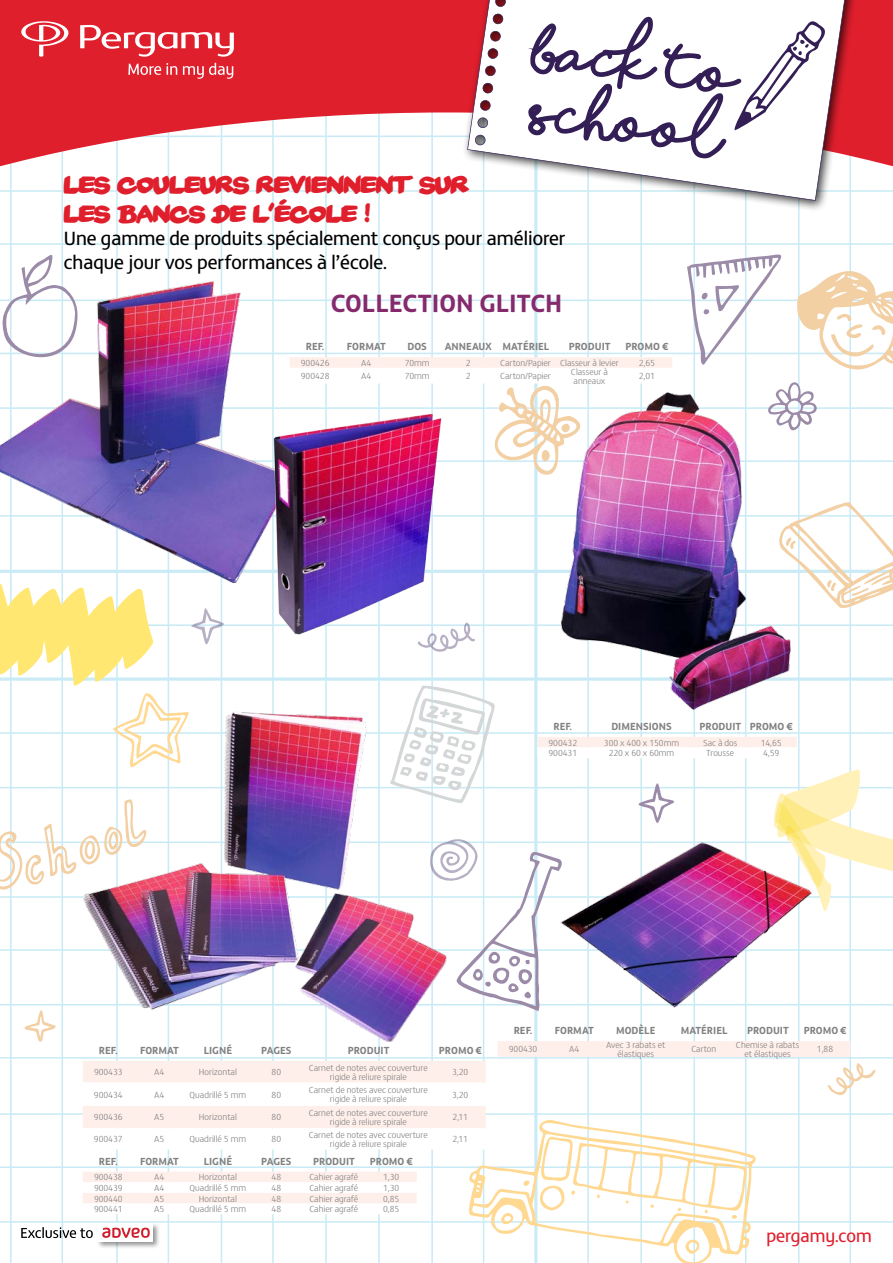
<style>
.page{position:relative;width:893px;height:1263px;background:#fff}
.page>*{position:absolute;margin:0;border:0;box-sizing:border-box;transform-origin:0 0}
.t1{font:700 51px/61.2px "Shorelines Script";color:#331e56}
.t2{font:700 25.5px "FS Matthew";color:#852a6c}
.t3{font:24px/28.8px "Yard Sale";color:#e01f2d}
.t4{font:19.5px/23.4px "FS Matthew";color:#000}
.t5{font:18px "FS Matthew";color:#e01f2d}
.t6{font:700 10.5px "FS Matthew";color:#818181}
.t7{font:300 9px/9px "FS Matthew";color:#818181;text-align:center}
</style>
<div class="page">
<svg style="left:0;top:170px;width:893px;height:330px"></svg>
<svg style="left:0;top:0;width:893px;height:170px;fill:#e01f2d"></svg>
<svg style="left:128px;top:63px;width:105px;height:16px;background:#e6505b"></svg>
<svg style="left:80px;top:25px;width:154px;height:32px"></svg>
<svg style="left:20px;top:21px;width:49px;height:36px"></svg>
<div style="left:461px;top:0;width:402px;height:212px;background:#000;opacity:.75"></div>
<svg style="left:467px;top:0;width:385px;height:201px"></svg>
<svg style="left:527px;top:16px;width:300px;height:144px"></svg>
<img style="left:0;top:278px;width:301px;height:222px">
<img style="left:548px;top:389px;width:249px;height:111px">
<img style="left:267px;top:412px;width:179px;height:88px">
<img style="left:290px;top:357px;width:382px;height:121px">
<svg style="left:2px;top:253px;width:77px;height:112px"></svg>
<svg style="left:687px;top:254px;width:206px;height:176px"></svg>
<img style="left:0;top:500px;width:893px;height:763px">
<h1 class="t1" style="left:537px;top:30px;width:208px;rotate:8deg">BACK TO<br>SCHOOL</h1>
<h3 class="t3" style="left:64px;top:169px;width:406px">LES COULEURS REVIENNENT SUR<br>LES BANCS DE L’ÉCOLE !</h3>
<h3 class="t4" style="left:64px;top:225px;width:503px">Une gamme de produits spécialement conçus pour améliorer chaque jour vos performances à l’école.</h3>
<h2 class="t2" style="left:331px;top:282px;width:233px">COLLECTION GLITCH</h2>
<p class="t6" style="left:306px;top:338px;width:20px">REF.</p>
<p class="t6" style="left:347px;top:338px;width:40px">FORMAT</p>
<p class="t6" style="left:407px;top:338px;width:21px">DOS</p>
<p class="t6" style="left:445px;top:338px;width:106px">ANNEAUX MATÉRIEL</p>
<p class="t6" style="left:569px;top:338px;width:43px">PRODUIT</p>
<p class="t6" style="left:625px;top:338px;width:44px">PROMO €</p>
<p class="t7" style="left:301px;top:358px;width:30px">900426</p>
<p class="t7" style="left:361px;top:358px;width:12px">A4</p>
<p class="t7" style="left:405px;top:358px;width:26px">70mm</p>
<p class="t7" style="left:466px;top:358px;width:6px">2</p>
<p class="t7" style="left:500px;top:358px;width:120px">Carton/Papier Classeur à levier</p>
<p class="t7" style="left:639px;top:358px;width:18px">2,65</p>
<p class="t7" style="left:301px;top:371px;width:30px">900428</p>
<p class="t7" style="left:361px;top:371px;width:12px">A4</p>
<p class="t7" style="left:405px;top:371px;width:26px">70mm</p>
<p class="t7" style="left:466px;top:371px;width:6px">2</p>
<p class="t7" style="left:500px;top:371px;width:52px">Carton/Papier</p>
<p class="t7" style="left:571px;top:366px;width:38px;text-align:left">Classeur à anneaux</p>
<p class="t7" style="left:639px;top:371px;width:18px">2,01</p>
<p class="t6" style="left:553px;top:718px;width:20px">REF.</p>
<p class="t6" style="left:611px;top:718px;width:62px">DIMENSIONS</p>
<p class="t6" style="left:700px;top:718px;width:94px">PRODUIT PROMO €</p>
<p class="t7" style="left:548px;top:737px;width:30px">900432</p>
<p class="t7" style="left:604px;top:737px;width:77px">300 x 400 x 150mm</p>
<p class="t7" style="left:703px;top:737px;width:36px">Sac à dos</p>
<p class="t7" style="left:761px;top:737px;width:22px">14,65</p>
<p class="t7" style="left:548px;top:748px;width:30px">900431</p>
<p class="t7" style="left:609px;top:748px;width:67px">220 x 60 x 60mm</p>
<p class="t7" style="left:706px;top:748px;width:29px">Trousse</p>
<p class="t7" style="left:763px;top:748px;width:18px">4,59</p>
<p class="t6" style="left:99px;top:1042px;width:20px">REF.</p>
<p class="t6" style="left:140px;top:1042px;width:40px">FORMAT</p>
<p class="t6" style="left:204px;top:1042px;width:30px">LIGNÉ</p>
<p class="t6" style="left:261px;top:1042px;width:32px">PAGES</p>
<p class="t6" style="left:348px;top:1042px;width:43px">PRODUIT</p>
<p class="t6" style="left:439px;top:1042px;width:44px">PROMO €</p>
<p class="t7" style="left:94px;top:1067px;width:30px">900433</p>
<p class="t7" style="left:154px;top:1067px;width:12px">A4</p>
<p class="t7" style="left:199px;top:1067px;width:40px">Horizontal</p>
<p class="t7" style="left:272px;top:1067px;width:11px">80</p>
<p class="t7" style="left:309px;top:1062px;width:120px">Carnet de notes avec couverture rigide à reliure spirale</p>
<p class="t7" style="left:452px;top:1067px;width:18px">3,20</p>
<p class="t7" style="left:94px;top:1089px;width:30px">900434</p>
<p class="t7" style="left:154px;top:1089px;width:12px">A4</p>
<p class="t7" style="left:190px;top:1089px;width:58px">Quadrillé 5 mm</p>
<p class="t7" style="left:272px;top:1089px;width:11px">80</p>
<p class="t7" style="left:309px;top:1085px;width:120px">Carnet de notes avec couverture rigide à reliure spirale</p>
<p class="t7" style="left:452px;top:1089px;width:18px">3,20</p>
<p class="t7" style="left:94px;top:1112px;width:30px">900436</p>
<p class="t7" style="left:154px;top:1112px;width:12px">A5</p>
<p class="t7" style="left:199px;top:1112px;width:40px">Horizontal</p>
<p class="t7" style="left:272px;top:1112px;width:11px">80</p>
<p class="t7" style="left:309px;top:1108px;width:120px">Carnet de notes avec couverture rigide à reliure spirale</p>
<p class="t7" style="left:453px;top:1112px;width:17px">2,11</p>
<p class="t7" style="left:94px;top:1134px;width:30px">900437</p>
<p class="t7" style="left:154px;top:1134px;width:12px">A5</p>
<p class="t7" style="left:190px;top:1134px;width:58px">Quadrillé 5 mm</p>
<p class="t7" style="left:272px;top:1134px;width:11px">80</p>
<p class="t7" style="left:309px;top:1129px;width:120px">Carnet de notes avec couverture rigide à reliure spirale</p>
<p class="t7" style="left:453px;top:1134px;width:17px">2,11</p>
<p class="t6" style="left:99px;top:1153px;width:20px">REF.</p>
<p class="t6" style="left:140px;top:1153px;width:40px">FORMAT</p>
<p class="t6" style="left:204px;top:1153px;width:30px">LIGNÉ</p>
<p class="t6" style="left:261px;top:1153px;width:32px">PAGES</p>
<p class="t6" style="left:313px;top:1153px;width:43px">PRODUIT</p>
<p class="t6" style="left:370px;top:1153px;width:44px">PROMO €</p>
<p class="t7" style="left:94px;top:1172px;width:30px">900438</p>
<p class="t7" style="left:154px;top:1172px;width:12px">A4</p>
<p class="t7" style="left:199px;top:1172px;width:40px">Horizontal</p>
<p class="t7" style="left:272px;top:1172px;width:11px">48</p>
<p class="t7" style="left:309px;top:1172px;width:50px">Cahier agrafé</p>
<p class="t7" style="left:383px;top:1172px;width:18px">1,30</p>
<p class="t7" style="left:94px;top:1183px;width:30px">900439</p>
<p class="t7" style="left:154px;top:1183px;width:12px">A4</p>
<p class="t7" style="left:190px;top:1183px;width:58px">Quadrillé 5 mm</p>
<p class="t7" style="left:272px;top:1183px;width:11px">48</p>
<p class="t7" style="left:309px;top:1183px;width:50px">Cahier agrafé</p>
<p class="t7" style="left:383px;top:1183px;width:18px">1,30</p>
<p class="t7" style="left:94px;top:1193px;width:30px">900440</p>
<p class="t7" style="left:154px;top:1193px;width:12px">A5</p>
<p class="t7" style="left:199px;top:1193px;width:40px">Horizontal</p>
<p class="t7" style="left:272px;top:1193px;width:11px">48</p>
<p class="t7" style="left:309px;top:1193px;width:50px">Cahier agrafé</p>
<p class="t7" style="left:383px;top:1193px;width:18px">0,85</p>
<p class="t7" style="left:94px;top:1204px;width:30px">900441</p>
<p class="t7" style="left:154px;top:1204px;width:12px">A5</p>
<p class="t7" style="left:190px;top:1204px;width:58px">Quadrillé 5 mm</p>
<p class="t7" style="left:272px;top:1204px;width:11px">48</p>
<p class="t7" style="left:309px;top:1204px;width:50px">Cahier agrafé</p>
<p class="t7" style="left:383px;top:1204px;width:18px">0,85</p>
<p class="t6" style="left:514px;top:1022px;width:20px">REF.</p>
<p class="t6" style="left:555px;top:1022px;width:40px">FORMAT</p>
<p class="t6" style="left:616px;top:1022px;width:41px">MODÈLE</p>
<p class="t6" style="left:681px;top:1022px;width:48px">MATÉRIEL</p>
<p class="t6" style="left:747px;top:1022px;width:43px">PRODUIT</p>
<p class="t6" style="left:804px;top:1022px;width:44px">PROMO €</p>
<p class="t7" style="left:509px;top:1044px;width:30px">900430</p>
<p class="t7" style="left:569px;top:1044px;width:12px">A4</p>
<p class="t7" style="left:606px;top:1040px;width:61px">Avec 3 rabats et élastiques</p>
<p class="t7" style="left:691px;top:1044px;width:26px">Carton</p>
<p class="t7" style="left:736px;top:1040px;width:65px">Chemise à rabats et élastiques</p>
<p class="t7" style="left:817px;top:1044px;width:18px">1,88</p>
<h3 class="t5" style="left:766px;top:1222px;width:107px">pergamy.com</h3>
</div>
